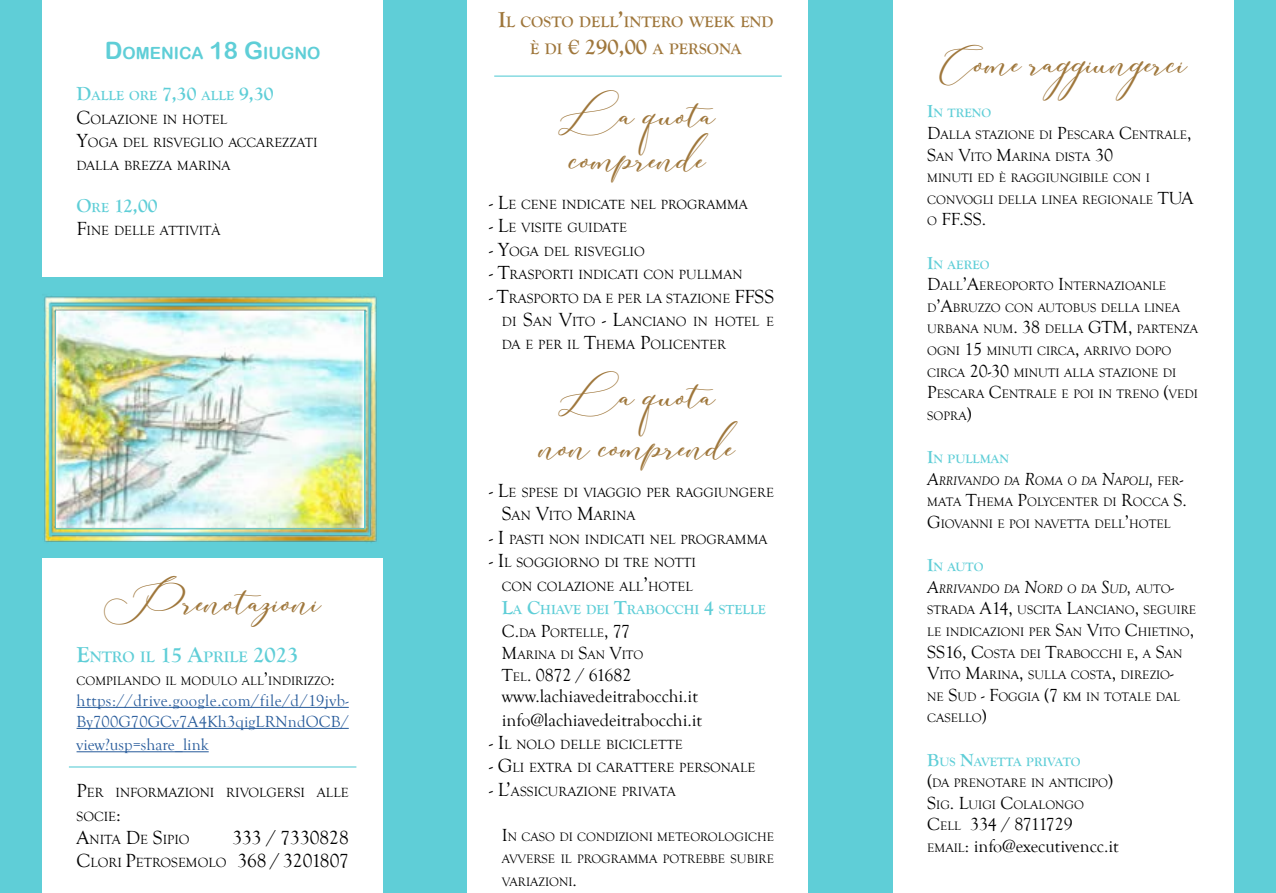
<style>
.page{position:relative;width:1276px;height:893px;background:#5fced7}
.page>*{position:absolute;margin:0;border:0;box-sizing:border-box;transform-origin:0 0}
.t1{font:36px/43.2px "Strong Farmhouse";color:#9f773c}
.t2{font:19.5px "Goudy Old Style T";color:#000}
.t3{font:700 19.5px "Goudy Old Style T";color:#5fced7}
.t4{font:18px/21.6px "Goudy Old Style T";color:#000}
.t5{font:18px "Goudy Old Style T";color:#000}
.t6{font:16.8px "Arial Rounded MT Bold";color:#5fced7}
.t7{font:16.5px/21px "Goudy Old Style T";letter-spacing:.01em;color:#275b9b}
.t8{font:700 15.75px/27px "Goudy Old Style T";color:#9f773c;text-align:center}
.t9{font:700 15.75px "Goudy Old Style T";color:#5fced7}
.t10{font:13.65px/23.4px "Goudy Old Style T";color:#000}
.t11{font:12.6px/21.6px "Goudy Old Style T";color:#000}
.s1{font-size:24px}
.s2{font-weight:700;font-size:19.5px;color:#5fced7}
.s3{font-weight:700;color:#5fced7}
.s4{font-size:19.5px}
.s5{font-size:13.65px}
.s6{font-size:22.5px}
.s7{font-size:18px}
.s8{font-style:inherit}
.s9{font-size:12.6px}
.s10{font-weight:700;font-size:18px;color:#5fced7}
.s11{font-style:italic;font-size:18px}
.s12{font-style:italic}
</style>
<div class="page">
<img style="left:44px;top:296px;width:333px;height:247px">
<div style="left:43px;top:0;width:340px;height:276px;background:#fff"></div>
<div style="left:468px;top:0;width:340px;height:893px;background:#fff"></div>
<div style="left:893px;top:0;width:340px;height:893px;background:#fff"></div>
<div style="left:43px;top:558px;width:340px;height:335px;background:#fff"></div>
<hr style="left:77px;top:707px;width:272px;height:1px;background:#275b9b">
<hr style="left:77px;top:728px;width:272px;height:1px;background:#275b9b">
<hr style="left:77px;top:751px;width:132px;height:1px;background:#275b9b">
<hr style="left:494px;top:76px;width:288px;height:1px;background:#5fced7">
<hr style="left:69px;top:766px;width:287px;height:1px;background:#5fced7">
<h3 class="t6" style="left:105px;top:43px;width:217px"><span class="s1">D</span>OMENICA <span class="s1">18 G</span>IUGNO</h3>
<p class="t10" style="left:77px;top:84px;width:243px"><span class="s2">D</span><span class="s3">ALLE ORE</span> <span class="s2">7,30</span> <span class="s3">ALLE</span> <span class="s2">9,30<br></span><span class="s4">C</span>OLAZIONE IN HOTEL<br><span class="s4">Y</span>OGA DEL RISVEGLIO ACCAREZZATI<br>DALLA BREZZA MARINA</p>
<h2 class="t3" style="left:77px;top:194px;width:83px">O<span class="s5">RE</span> 12,00</h2>
<p class="t10" style="left:77px;top:219px;width:146px"><span class="s4">F</span>INE DELLE ATTIVITÀ</p>
<h1 class="t1" style="left:104px;top:577px;width:219px">Prenotazioni</h1>
<p class="t9" style="left:77px;top:647px;width:223px"><span class="s6">E</span>NTRO IL <span class="s6">15 A</span>PRILE <span class="s6">2023</span></p>
<p class="t11" style="left:77px;top:670px;width:260px">COMPILANDO IL MODULO ALL<span class="s7">’</span>INDIRIZZO<span class="s7">:</span></p>
<h3 class="t7" style="left:77px;top:690px;width:274px">https://drive.google.com/file/d/19jvb-<br>By700G70GCv7A4Kh3qigLRNndOCB/</h3>
<h3 class="t7" style="left:77px;top:735px;width:134px">view?usp=share_link</h3>
<p class="t10" style="left:77px;top:781px;width:274px"><span class="s4">P</span>ER INFORMAZIONI RIVOLGERSI ALLE<br>SOCIE<span class="s4">:<br>A</span>NITA <span class="s4">D</span>E <span class="s4">S</span>IPIO</p>
<h2 class="t2" style="left:232px;top:827px;width:118px">333 / 7330828</h2>
<p class="t10" style="left:77px;top:851px;width:274px"><span class="s4">C</span>LORI <span class="s4">P</span>ETROSEMOLO <span class="s4">368 / 3201807</span></p>
<p class="t8" style="left:498px;top:9px;width:276px"><span class="s6">I</span>L COSTO DELL<span class="s6">’</span>INTERO WEEK END<br>È DI <span class="s6">€ 290,00</span> A PERSONA</p>
<h1 class="t1" style="left:560px;top:90px;width:156px">La quota comprende</h1>
<p class="t10" style="left:489px;top:193px;width:260px"><span class="s4">- L</span>E CENE INDICATE NEL PROGRAMMA</p>
<p class="t10" style="left:489px;top:217px;width:139px"><span class="s4">- L</span>E VISITE GUIDATE</p>
<p class="t10" style="left:489px;top:240px;width:157px"><span class="s4">- Y</span>OGA DEL RISVEGLIO</p>
<p class="t10" style="left:489px;top:263px;width:254px"><span class="s4">- T</span>RASPORTI INDICATI CON PULLMAN</p>
<p class="t10" style="left:502px;top:287px;width:274px;text-align:justify;text-indent:-13px"><span class="s4">- T</span>RASPORTO DA E PER LA STAZIONE <span class="s4">FFSS </span>DI <span class="s4">S</span>AN <span class="s4">V</span>ITO <span class="s4">- L</span>ANCIANO IN HOTEL E DA E PER IL <span class="s4">T</span>HEMA <span class="s4">P</span>OLICENTER</p>
<h1 class="t1" style="left:540px;top:368px;width:196px;line-height:50.4px;text-align:center">La quota non comprende</h1>
<p class="t10" style="left:502px;top:481px;width:274px;text-indent:-13px"><span class="s4">- L</span>E SPESE DI VIAGGIO PER RAGGIUNGERE<br><span class="s4">S</span>AN <span class="s4">V</span>ITO <span class="s4">M</span>ARINA</p>
<p class="t10" style="left:489px;top:528px;width:280px"><span class="s4">- I</span> PASTI NON INDICATI NEL PROGRAMMA</p>
<p class="t10" style="left:502px;top:551px;width:265px;text-indent:-13px"><span class="s4">- I</span>L SOGGIORNO DI TRE NOTTI<br>CON COLAZIONE ALL<span class="s4">’</span>HOTEL<br><span class="s2">L</span><span class="s3">A</span> <span class="s2">C</span><span class="s3">HIAVE DEI</span> <span class="s2">T</span><span class="s3">RABOCCHI</span> <span class="s2">4</span> <span class="s3">STELLE</span></p>
<p class="t11" style="left:489px;top:623px;width:156px;text-align:center"><span class="s7">C.</span>DA <span class="s7">P</span>ORTELLE<span class="s7">, 77<br>M</span>ARINA DI <span class="s7">S</span>AN <span class="s7">V</span>ITO</p>
<h3 class="t4" style="left:502px;top:664px;width:197px;text-indent:-13px"><span class="s8">T</span><span class="s9">EL</span><span class="s8">. 0872 / 61682 </span>www.lachiavedeitrabocchi.it</h3>
<h3 class="t4" style="left:502px;top:709px;width:202px">info@lachiavedeitrabocchi.it</h3>
<p class="t10" style="left:489px;top:733px;width:195px"><span class="s4">- I</span>L NOLO DELLE BICICLETTE</p>
<p class="t10" style="left:489px;top:757px;width:268px"><span class="s4">- G</span>LI EXTRA DI CARATTERE PERSONALE</p>
<p class="t10" style="left:489px;top:780px;width:188px"><span class="s4">- L’</span>ASS ICURAZIONE PRIVATA</p>
<p class="t11" style="left:502px;top:826px;width:274px"><span class="s7">I</span>N CASO DI CONDIZIONI METEOROLOGICHE<br>AVVERSE IL PROGRAMMA POTREBBE SUBIRE</p>
<p class="t11" style="left:502px;top:871px;width:77px">VARIAZIONI<span class="s7">.</span></p>
<h1 class="t1" style="left:939px;top:38px;width:249px">Come raggiungerci</h1>
<p class="t11" style="left:927px;top:103px;width:266px"><span class="s10">I</span><span class="s3">N TRENO<br></span><span class="s7">D</span>ALLA STAZIONE DI <span class="s7">P</span>ESCARA <span class="s7">C</span>ENTRALE<span class="s7">,<br>S</span>AN <span class="s7">V</span>ITO <span class="s7">M</span>ARINA DISTA <span class="s7">30<br></span>MINUTI ED È RAGGIUNGIBILE CON I<br>CONVOGLI DELLA LINEA REGIONALE <span class="s7">TUA</span></p>
<h3 class="t5" style="left:927px;top:210px;width:60px"><span class="s9">O</span> FF.SS.</h3>
<p class="t11" style="left:927px;top:254px;width:255px"><span class="s10">I</span><span class="s3">N AEREO<br></span><span class="s7">D</span>ALL<span class="s7">’A</span>EREOPORTO <span class="s7">I</span>NTERNAZIOANLE<br>D<span class="s7">’A</span>BRUZZO CON AUTOBUS DELLA LINEA<br>URBANA NUM<span class="s7">. 38</span> DELLA <span class="s7">GTM</span></p>
<p class="t11" style="left:927px;top:319px;width:272px;text-indent:201px"><span class="s7">,</span> PARTENZA<br>OGNI <span class="s7">15</span> MINUTI CIRCA<span class="s7">,</span> ARRIVO DOPO<br>CIRCA <span class="s7">20-30</span> MINUTI ALLA STAZIONE DI<br><span class="s7">P</span>ESCARA <span class="s7">C</span>ENTRALE E POI IN TRENO <span class="s7">(</span>VEDI<br>SOPRA<span class="s7">)</span></p>
<p class="t11" style="left:927px;top:448px;width:261px"><span class="s10">I</span><span class="s3">N PULLMAN<br></span><span class="s11">A</span><span class="s12">RRIVANDO DA</span> <span class="s11">R</span><span class="s12">OMA O DA</span> <span class="s11">N</span><span class="s12">APOLI</span><span class="s11">,</span> FER<span class="s7">-<br></span>MATA <span class="s7">T</span>HEMA <span class="s7">P</span>OLYCENTER DI <span class="s7">R</span>OCCA <span class="s7">S.<br>G</span>IOVANNI E POI NAVETTA DELL<span class="s7">’</span>HOTEL</p>
<p class="t11" style="left:927px;top:556px;width:270px"><span class="s10">I</span><span class="s3">N AUTO<br></span><span class="s11">A</span><span class="s12">RRIVANDO DA</span> <span class="s11">N</span><span class="s12">ORD O DA</span> <span class="s11">S</span><span class="s12">UD</span><span class="s11">,</span> AUTO<span class="s7">-<br></span>STRADA <span class="s7">A14,</span> USCITA <span class="s7">L</span>ANCIANO<span class="s7">,</span> SEGUIRE<br>LE INDICAZIONI PER <span class="s7">S</span>AN <span class="s7">V</span>ITO <span class="s7">C</span>HIETINO<span class="s7">,<br>SS16, C</span>OSTA DEI <span class="s7">T</span>RABOCCHI E<span class="s7">,</span> A <span class="s7">S</span>AN<br><span class="s7">V</span>ITO <span class="s7">M</span>ARINA<span class="s7">,</span> SULLA COSTA<span class="s7">,</span> DIREZIO<span class="s7">-<br></span>NE <span class="s7">S</span>UD <span class="s7">- F</span>OGGIA <span class="s7">(7</span> KM IN TOTALE DAL<br>CASELLO<span class="s7">)</span></p>
<p class="t11" style="left:927px;top:751px;width:187px"><span class="s10">B</span><span class="s3">US</span> <span class="s10">N</span><span class="s3">AVETTA PRIVATO<br></span><span class="s7">(</span>DA PRENOTARE IN ANTICIPO<span class="s7">)<br>S</span>IG<span class="s7">. L</span>UIGI <span class="s7">C</span>OLALONGO</p>
<h3 class="t4" style="left:927px;top:814px;width:193px"><span class="s8">C</span><span class="s9">ELL</span> <span class="s8">334 / 8711729<br></span><span class="s9">EMAIL</span><span class="s8">:</span> info@executivencc.it</h3>
</div>
